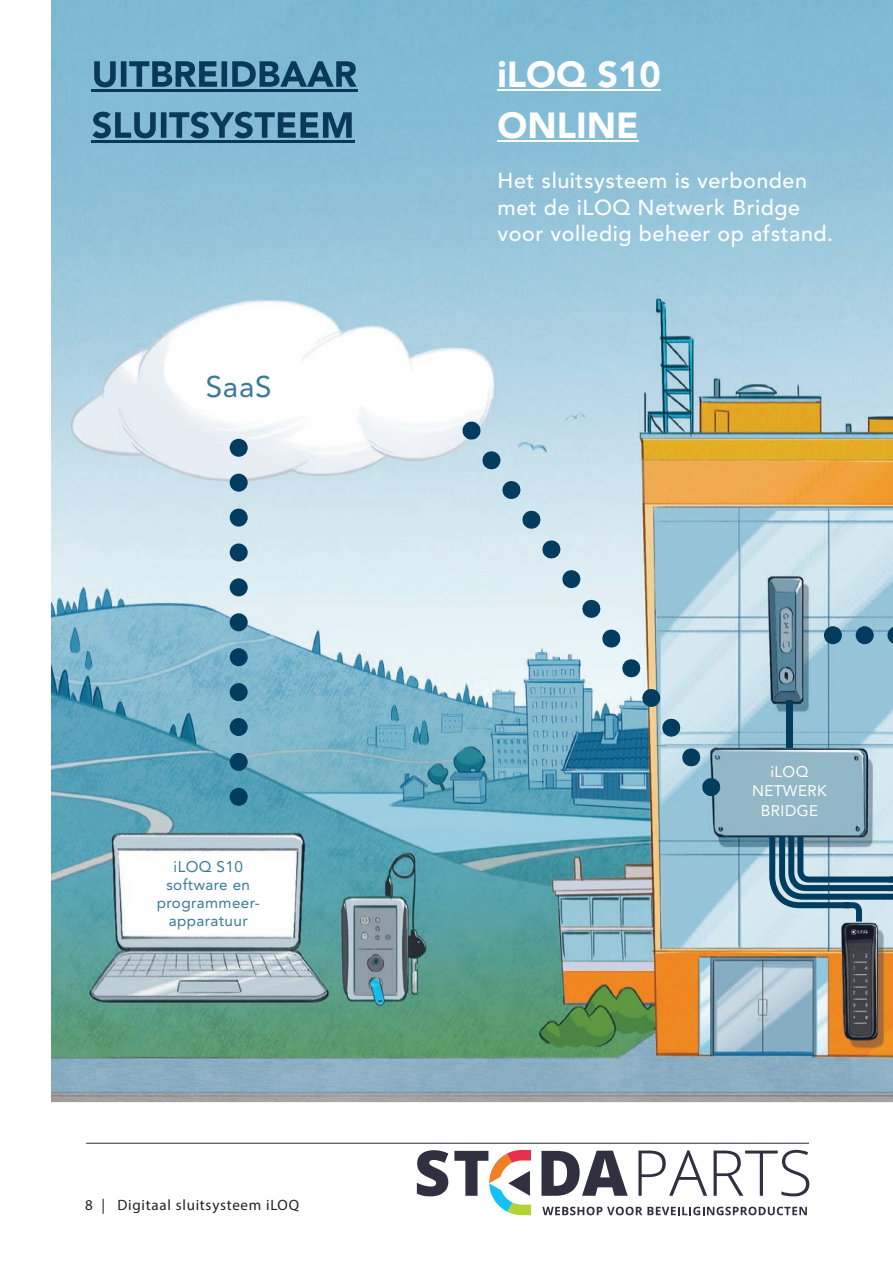
<style>
.page{position:relative;width:893px;height:1263px;background:#fff}
.page>*{position:absolute;margin:0;border:0;box-sizing:border-box;transform-origin:0 0}
.t1{font:900 36px/51px "Avenir LT Std";color:#fff}
.t2{font:29.55px "Avenir LT Std";color:#397a99}
.t3{font:500 21.6px/26.5px "Avenir LT Std";letter-spacing:.025em;color:#fff}
.t4{font:15.3px/18px "Avenir LT Std";letter-spacing:.025em;color:#397a99;text-align:center}
.t5{font:15.3px/19.5px "Avenir LT Std";letter-spacing:.025em;color:#fff;text-align:center}
.t6{font:15px "Myriad Pro";letter-spacing:.05em;color:#231f20}
</style>
<div class="page">
<img style="left:51px;top:0;width:842px;height:1102px">
<svg style="left:769px;top:792px;width:124px;height:129px"></svg>
<div style="left:786px;top:700px;width:6px;height:48px;background:#023c5f"></div>
<svg style="left:824px;top:626px;width:69px;height:18px"></svg>
<svg style="left:462px;top:421px;width:258px;height:375px"></svg>
<hr style="left:497px;top:89px;width:164px;height:2px;background:#fff">
<hr style="left:497px;top:140px;width:142px;height:2px;background:#fff">
<svg style="left:230px;top:439px;width:18px;height:367px"></svg>
<img style="left:92px;top:89px;width:265px;height:2px">
<img style="left:92px;top:140px;width:262px;height:2px">
<img style="left:94px;top:61px;width:263px;height:26px">
<img style="left:92px;top:112px;width:260px;height:26px">
<svg style="left:542px;top:1207px;width:265px;height:8px"></svg>
<svg style="left:417px;top:1150px;width:31px;height:46px"></svg>
<svg style="left:541px;top:1151px;width:87px;height:45px"></svg>
<svg style="left:638px;top:1150px;width:69px;height:46px"></svg>
<svg style="left:714px;top:1150px;width:95px;height:46px"></svg>
<svg style="left:454px;top:1150px;width:77px;height:65px"></svg>
<hr style="left:86px;top:1143px;width:723px;height:1px;background:#303141">
<h2 class="t2" style="left:206px;top:370px;width:67px">SaaS</h2>
<p class="t4" style="left:157px;top:857px;width:105px">iLOQ S10 software en programmeer&shy;apparatuur</p>
<p class="t6" style="left:85px;top:1196px;width:215px">8 | Digitaal sluitsysteem iLOQ</p>
<h1 class="t1" style="left:497px;top:49px;width:165px">iLOQ S10<br>ONLINE</h1>
<p class="t3" style="left:497px;top:168px;width:337px">Het sluitsysteem is verbonden met de iLOQ Netwerk Bridge voor volledig beheer op afstand.</p>
<p class="t5" style="left:752px;top:762px;width:76px">iLOQ<br>NETWERK<br>BRIDGE</p>
</div>
